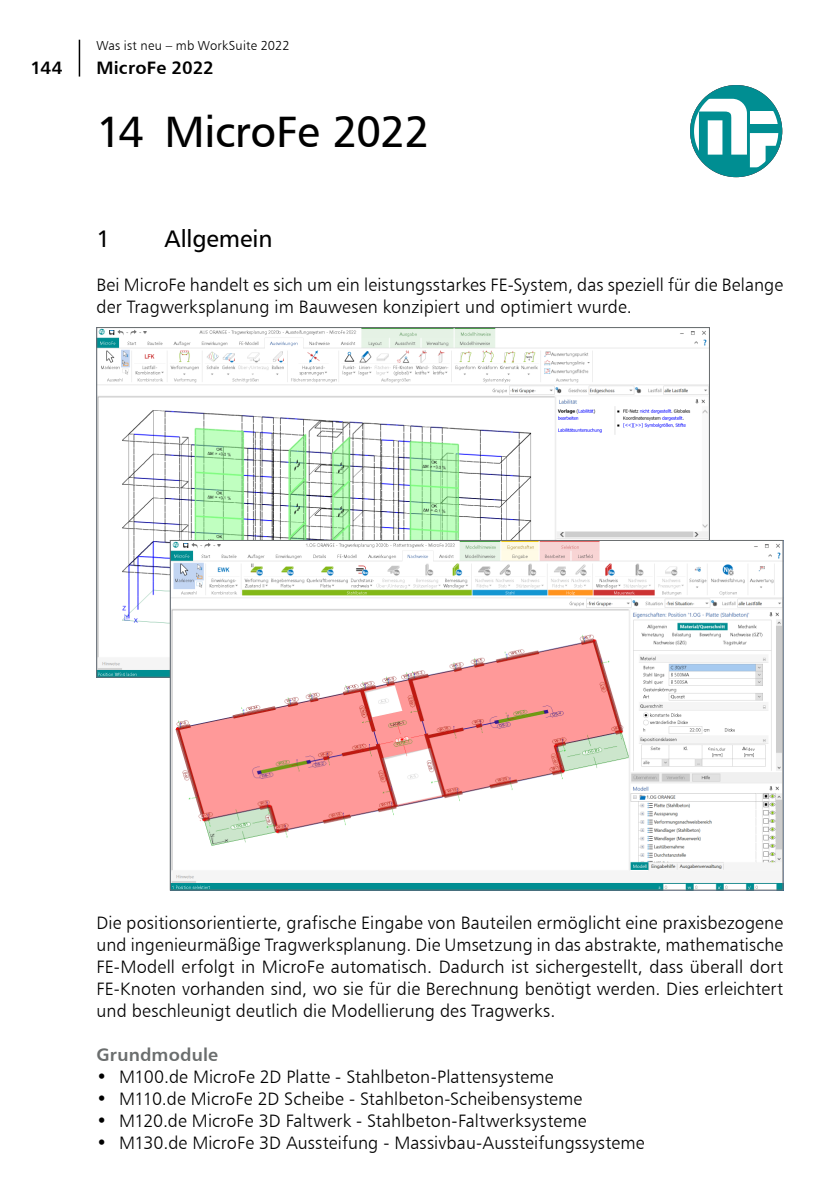
<style>
.page{position:relative;width:840px;height:1191px;background:#fff}
.page>*{position:absolute;margin:0;border:0;box-sizing:border-box;transform-origin:0 0}
.t1{font:44px "Humanist 777 BT Roman B";letter-spacing:-.015em;color:#000}
.t2{font:24px "Humanist 777 BT Roman B";letter-spacing:-.005em;color:#000}
.t3{font:18px/22px "Humanist 777 BT Light B";letter-spacing:.005em;color:#000}
.t4{font:18px "Humanist 777 BT Bold B";letter-spacing:.01em;color:#000}
.t5{font:18px "Humanist 777 BT Bold B";letter-spacing:.01em;color:#6b6e6e}
.t6{font:13px "Humanist 777 BT Light B";letter-spacing:.015em;color:#000}
</style>
<div class="page">
<hr style="left:79px;top:40px;width:1px;height:37px;background:#000">
<img style="left:98px;top:329px;width:609px;height:346px">
<img style="left:172px;top:542px;width:608px;height:346px">
<div style="left:689px;top:85px;width:92px;height:92px;background:#008e92;border-radius:50%"></div>
<svg style="left:693px;top:99px;width:84px;height:68px"></svg>
<p class="t6" style="left:96px;top:37px;width:195px">Was ist neu – mb WorkSuite 2022</p>
<p class="t4" style="left:31px;top:56px;width:33px">144</p>
<p class="t4" style="left:96px;top:56px;width:119px">MicroFe 2022</p>
<h1 class="t1" style="left:96px;top:104px;width:334px">14 MicroFe 2022</h1>
<h2 class="t2" style="left:96px;top:224px;width:15px">1</h2>
<h2 class="t2" style="left:164px;top:224px;width:109px">Allgemein</h2>
<p class="t3" style="left:96px;top:273px;width:687px">Bei MicroFe handelt es sich um ein leistungsstarkes FE-System, das speziell für die Belange der Tragwerksplanung im Bauwesen konzipiert und optimiert wurde.</p>
<p class="t3" style="left:96px;top:911px;width:687px;text-align:justify">Die positionsorientierte, grafische Eingabe von Bauteilen ermöglicht eine praxisbezogene und ingenieurmäßige Tragwerksplanung. Die Umsetzung in das abstrakte, mathematische FE-Modell erfolgt in MicroFe automatisch. Dadurch ist sichergestellt, dass überall dort FE-Knoten vorhanden sind, wo sie für die Berechnung benötigt werden. Dies erleichtert und beschleunigt deutlich die Modellierung des Tragwerks.</p>
<p class="t5" style="left:96px;top:1043px;width:123px">Grundmodule</p>
<p class="t3" style="left:96px;top:1065px;width:458px">• M100.de MicroFe 2D Platte - Stahlbeton-Plattensysteme</p>
<p class="t3" style="left:96px;top:1087px;width:487px">• M110.de MicroFe 2D Scheibe - Stahlbeton-Scheibensysteme</p>
<p class="t3" style="left:96px;top:1109px;width:491px">• M120.de MicroFe 3D Faltwerk - Stahlbeton-Faltwerksysteme</p>
<p class="t3" style="left:96px;top:1131px;width:549px">• M130.de MicroFe 3D Aussteifung - Massivbau-Aussteifungssysteme</p>
</div>
